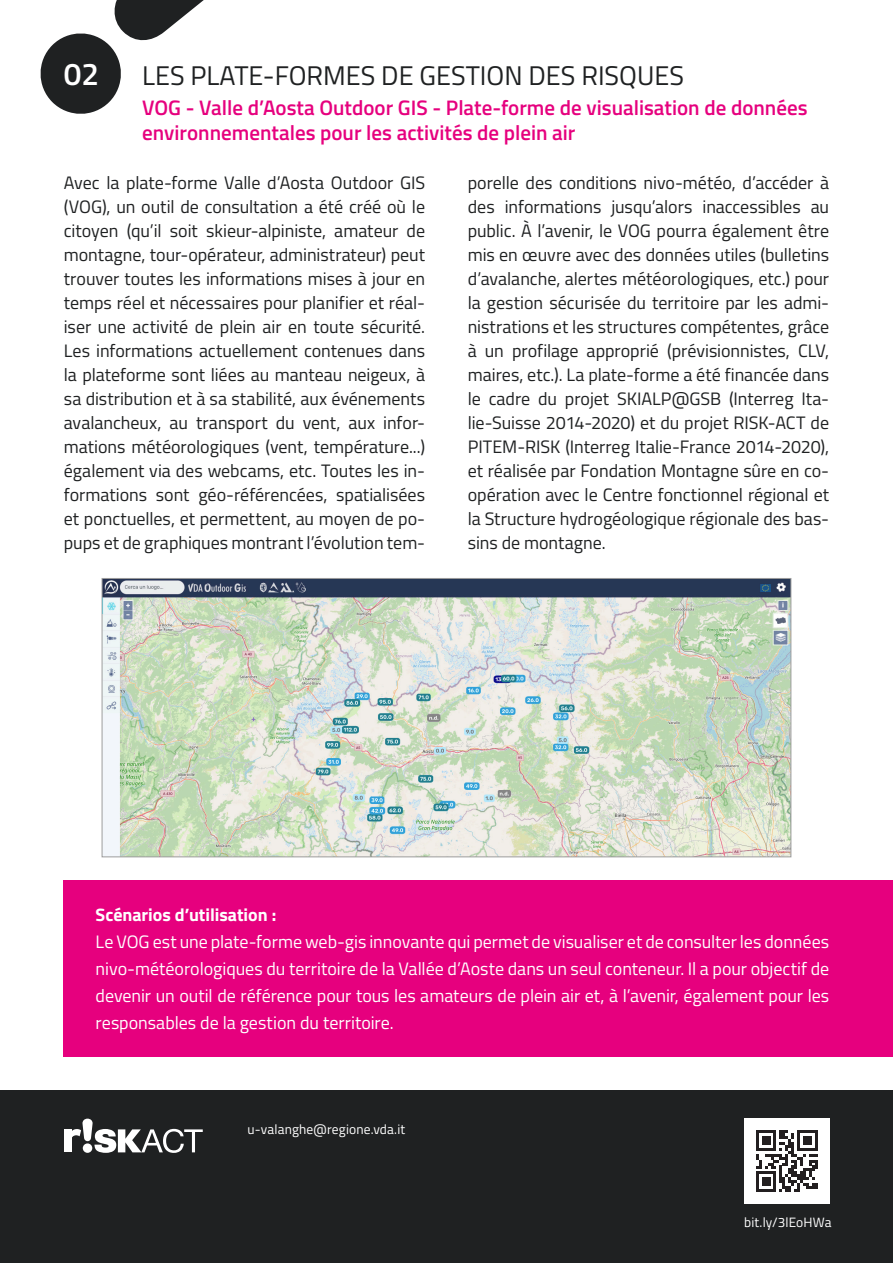
<style>
.page{position:relative;width:893px;height:1263px;background:#fff}
.page>*{position:absolute;margin:0;border:0;box-sizing:border-box;transform-origin:0 0}
.t1{font:600 31.5px "Titillium Web";color:#fff}
.t2{font:27px "Titillium Web";color:#1f2122}
.t3{font:600 21px/25.2px "Titillium Web";color:#e6007e}
.t4{font:18px/24px "Titillium Web";letter-spacing:-.005em;color:#1f2122;text-align:justify}
.t5{font:18px/27px "Titillium Web";letter-spacing:-.005em;color:#fff;text-align:justify}
.t6{font:700 18px "Titillium Web";color:#fff}
.t7{font:13.5px "Titillium Web";letter-spacing:.01em;color:#fff}
</style>
<div class="page">
<div style="left:0;top:1090px;width:893px;height:173px;background:#1f2122"></div>
<svg style="left:40px;top:0;width:164px;height:114px"></svg>
<hr style="left:0;top:0;width:1px;height:1263px;background:#fff">
<div style="left:64px;top:880px;width:829px;height:176px;background:#e6007e"></div>
<img style="left:104px;top:580px;width:685px;height:275px">
<div style="left:102px;top:578px;width:689px;height:279px;border:1px solid #9d9d9d"></div>
<div style="left:64px;top:1129px;width:7px;height:23px;background:#fff"></div>
<svg style="left:71px;top:1118px;width:132px;height:35px"></svg>
<div style="left:744px;top:1118px;width:85px;height:86px;background:#fff"></div>
<svg style="left:756px;top:1130px;width:61px;height:62px"></svg>
<h1 class="t1" style="left:64px;top:50px;width:37px">02</h1>
<h2 class="t2" style="left:142px;top:56px;width:543px">LES PLATE-FORMES DE GESTION DES RISQUES</h2>
<p class="t3" style="left:142px;top:94px;width:667px">VOG - Valle d’Aosta Outdoor GIS - Plate-forme de visualisation de données environnementales pour les activités de plein air</p>
<p class="t4" style="left:64px;top:170px;width:363px">Avec la plate-forme Valle d’Aosta Outdoor GIS (VOG), un outil de consultation a été créé où le citoyen (qu’il soit skieur-alpiniste, amateur de montagne, tour-opérateur, administrateur) peut trouver toutes les informations mises à jour en temps réel et nécessaires pour planifier et réal&shy;iser une activité de plein air en toute sécurité.<br>Les informations actuellement contenues dans la plateforme sont liées au manteau neigeux, à sa distribution et à sa stabilité, aux événements avalancheux, au transport du vent, aux infor&shy;mations météorologiques (vent, température...) également via des webcams, etc. Toutes les in&shy;formations sont géo-référencées, spatialisées et ponctuelles, et permettent, au moyen de po&shy;pups et de graphiques montrant l’évolution tem-</p>
<p class="t4" style="left:468px;top:170px;width:363px">porelle des conditions nivo-météo, d’accéder à des informations jusqu’alors inaccessibles au public. À l’avenir, le VOG pourra également être mis en œuvre avec des données utiles (bulletins d’avalanche, alertes météorologiques, etc.) pour la gestion sécurisée du territoire par les admi&shy;nistrations et les structures compétentes, grâce à un profilage approprié (prévisionnistes, CLV, maires, etc.). La plate-forme a été financée dans le cadre du projet SKIALP@GSB (Interreg Ita&shy;lie-Suisse 2014-2020) et du projet RISK-ACT de PITEM-RISK (Interreg Italie-France 2014-2020), et réalisée par Fondation Montagne sûre en co&shy;opération avec le Centre fonctionnel régional et la Structure hydrogéologique régionale des bas&shy;sins de montagne.</p>
<p class="t6" style="left:96px;top:901px;width:182px">Scénarios d’utilisation :</p>
<p class="t5" style="left:96px;top:927px;width:735px">Le VOG est une plate-forme web-gis innovante qui permet de visualiser et de consulter les données nivo-météorologiques du territoire de la Vallée d’Aoste dans un seul conteneur. Il a pour objectif de devenir un outil de référence pour tous les amateurs de plein air et, à l’avenir, également pour les responsables de la gestion du territoire.</p>
<p class="t7" style="left:248px;top:1119px;width:159px">u-valanghe@regione.vda.it</p>
<p class="t7" style="left:744px;top:1212px;width:89px">bit.ly/3lEoHWa</p>
</div>
